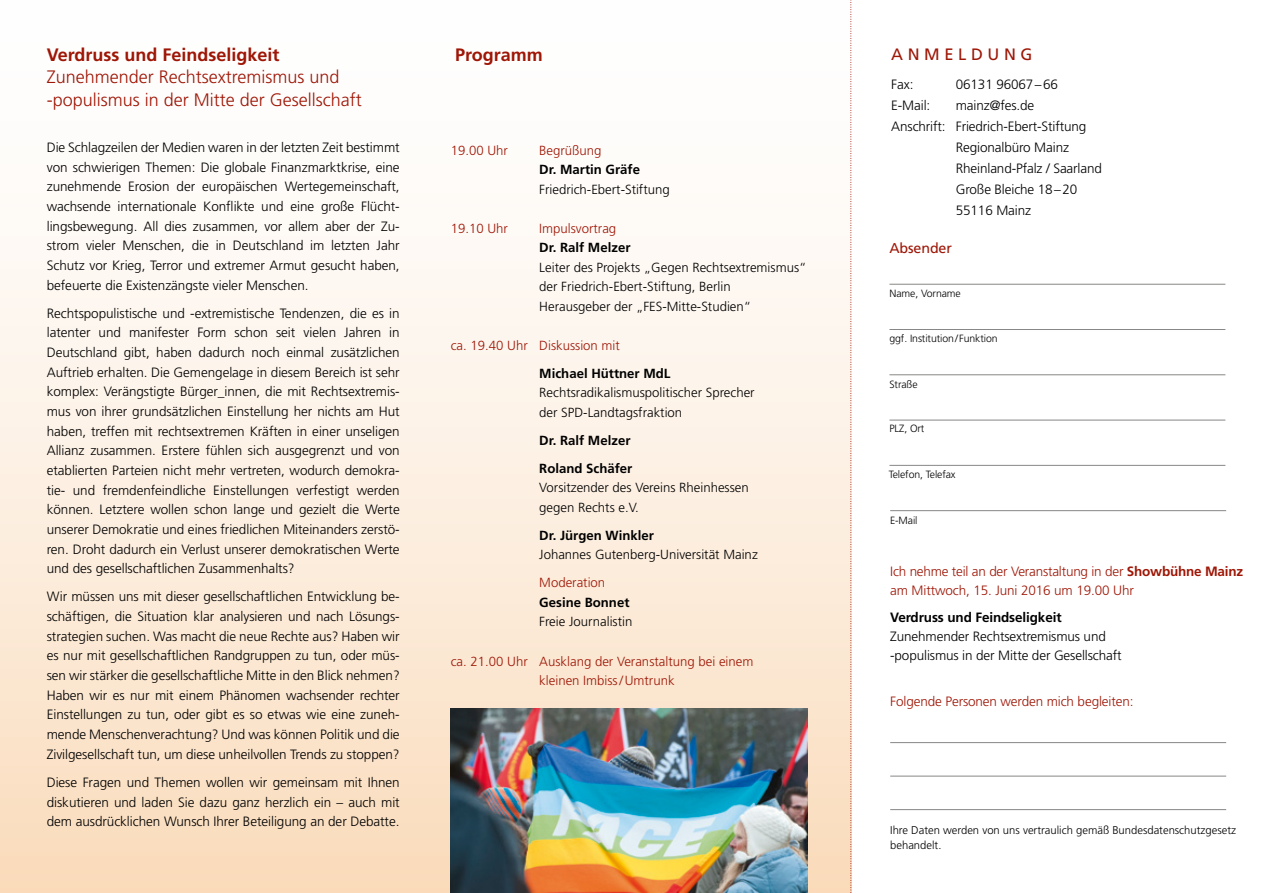
<style>
.page{position:relative;width:1263px;height:893px;background:#fff}
.page>*{position:absolute;margin:0;border:0;box-sizing:border-box;transform-origin:0 0}
.t1{font:300 18px/22.5px "Frutiger";color:#9e1606}
.t2{font:700 18px "Frutiger";color:#9e1606}
.t3{font:16.5px "Frutiger";color:#9e1606}
.t4{font:14.25px "Frutiger";letter-spacing:-.01em;color:#9e1606}
.t5{font:300 13.5px/19.6px "Frutiger";letter-spacing:-.01em;color:#000;text-align:justify}
.t6{font:300 13.5px/18.8px "Frutiger";letter-spacing:-.01em;color:#9e1606}
.t7{font:700 13.5px "Frutiger";letter-spacing:-.01em;color:#000}
.t8{font:300 13.2px/19.5px "Frutiger";color:#000}
.t9{font:300 13.2px/19.5px "Frutiger";color:#9e1606}
.t10{font:700 13.2px "Frutiger";color:#000}
.t11{font:700 13.2px "Frutiger CE";color:#000}
.t12{font:300 11.25px/15px "Frutiger";color:#000}
.t13{font:300 10.5px "Frutiger";letter-spacing:-.01em;color:#000}
.s1{font-weight:700}
</style>
<div class="page">
<div style="left:0;top:0;width:851px;height:893px;background:linear-gradient(to bottom,#fff,#f9ddbf)"></div>
<svg style="left:850px;top:0;width:2px;height:893px;background:#edcdbf"></svg>
<hr style="left:889px;top:329px;width:336px;height:1px;background:#878786">
<hr style="left:889px;top:374px;width:336px;height:1px;background:#878786">
<hr style="left:889px;top:465px;width:336px;height:1px;background:#878786">
<hr style="left:890px;top:510px;width:336px;height:1px;background:#878786">
<hr style="left:890px;top:776px;width:336px;height:1px;background:#878786">
<hr style="left:890px;top:742px;width:336px;height:1px;background:#878786">
<hr style="left:890px;top:809px;width:336px;height:1px;background:#878786">
<hr style="left:889px;top:420px;width:336px;height:1px;background:#878786">
<hr style="left:889px;top:284px;width:336px;height:1px;background:#878786">
<img style="left:451px;top:709px;width:357px;height:184px">
<h1 class="t2" style="left:47px;top:44px;width:234px">Verdruss und Feindseligkeit</h1>
<h1 class="t1" style="left:47px;top:66px;width:317px">Zunehmender Rechtsextremismus und -populismus in der Mitte der Gesellschaft</h1>
<p class="t5" style="left:47px;top:137px;width:354px">Die Schlagzeilen der Medien waren in der letzten Zeit bestimmt von schwierigen Themen: Die globale Finanzmarktkrise, eine zunehmende Erosion der europäischen Wertegemeinschaft, wachsende internationale Konflikte und eine große Flücht&shy;lingsbewegung. All dies zusammen, vor allem aber der Zu&shy;strom vieler Menschen, die in Deutschland im letzten Jahr Schutz vor Krieg, Terror und extremer Armut gesucht haben, befeuerte die Existenzängste vieler Menschen.</p>
<p class="t5" style="left:47px;top:303px;width:354px">Rechtspopulistische und -extremistische Tendenzen, die es in latenter und manifester Form schon seit vielen Jahren in Deutschland gibt, haben dadurch noch einmal zusätzlichen Auftrieb erhalten. Die Gemengelage in diesem Bereich ist sehr komplex: Verängstigte Bürger_innen, die mit Rechtsextremis&shy;mus von ihrer grundsätzlichen Einstellung her nichts am Hut haben, treffen mit rechtsextremen Kräften in einer unseligen Allianz zusammen. Erstere fühlen sich ausgegrenzt und von etablierten Parteien nicht mehr vertreten, wodurch demokra&shy;tie- und fremdenfeindliche Einstellungen verfestigt werden können. Letztere wollen schon lange und gezielt die Werte unserer Demokratie und eines friedlichen Miteinanders zerstö&shy;ren. Droht dadurch ein Verlust unserer demokratischen Werte und des gesellschaftlichen Zusammenhalts?</p>
<p class="t5" style="left:47px;top:587px;width:354px">Wir müssen uns mit dieser gesellschaftlichen Entwicklung be&shy;schäftigen, die Situation klar analysieren und nach Lösungs&shy;strategien suchen. Was macht die neue Rechte aus? Haben wir es nur mit gesellschaftlichen Randgruppen zu tun, oder müs&shy;sen wir stärker die gesellschaftliche Mitte in den Blick nehmen?<br>Haben wir es nur mit einem Phänomen wachsender rechter Einstellungen zu tun, oder gibt es so etwas wie eine zuneh&shy;mende Menschenverachtung? Und was können Politik und die Zivilgesellschaft tun, um diese unheilvollen Trends zu stoppen?</p>
<p class="t5" style="left:47px;top:772px;width:354px">Diese Fragen und Themen wollen wir gemeinsam mit Ihnen diskutieren und laden Sie dazu ganz herzlich ein – auch mit dem ausdrücklichen Wunsch Ihrer Beteiligung an der Debatte.</p>
<h1 class="t2" style="left:455px;top:44px;width:89px">Programm</h1>
<p class="t3" style="left:891px;top:44px;width:143px">A N M E L D U N G</p>
<p class="t5" style="left:891px;top:75px;width:24px">Fax:</p>
<p class="t5" style="left:956px;top:75px;width:104px">06131 96067–66</p>
<p class="t5" style="left:891px;top:96px;width:41px">E-Mail:</p>
<p class="t5" style="left:956px;top:96px;width:80px">mainz@fes.de</p>
<p class="t5" style="left:891px;top:117px;width:197px">Anschrift: Friedrich-Ebert-Stiftung</p>
<p class="t5" style="left:956px;top:138px;width:115px">Regionalbüro Mainz</p>
<p class="t5" style="left:956px;top:159px;width:148px">Rheinland-Pfalz / Saarland</p>
<p class="t5" style="left:956px;top:180px;width:123px">Große Bleiche 18–20</p>
<p class="t5" style="left:956px;top:201px;width:77px">55116 Mainz</p>
<p class="t4" style="left:889px;top:240px;width:64px">Absender</p>
<p class="t9" style="left:451px;top:141px;width:59px">19.00 Uhr</p>
<p class="t9" style="left:539px;top:141px;width:64px">Begrüßung</p>
<p class="t10" style="left:539px;top:162px;width:102px">Dr. Martin Gräfe</p>
<p class="t8" style="left:539px;top:180px;width:132px">Friedrich-Ebert-Stiftung</p>
<p class="t9" style="left:451px;top:219px;width:59px">19.10 Uhr</p>
<p class="t9" style="left:539px;top:219px;width:78px">Impulsvortrag</p>
<p class="t10" style="left:539px;top:240px;width:93px">Dr. Ralf Melzer</p>
<p class="t8" style="left:539px;top:258px;width:269px">Leiter des Projekts „Gegen Rechtsextremismus“ der Friedrich-Ebert-Stiftung, Berlin<br>Herausgeber der „FES-Mitte-Studien“</p>
<p class="t9" style="left:451px;top:336px;width:171px">ca. 19.40 Uhr Diskussion mit</p>
<p class="t10" style="left:539px;top:366px;width:133px">Michael Hüttner MdL</p>
<p class="t8" style="left:539px;top:383px;width:217px">Rechtsradikalismuspolitischer Sprecher der SPD-Landtagsfraktion</p>
<p class="t11" style="left:539px;top:432px;width:93px">Dr. Ralf Melzer</p>
<p class="t10" style="left:539px;top:461px;width:95px">Roland Schäfer</p>
<p class="t8" style="left:539px;top:478px;width:211px">Vorsitzender des Vereins Rheinhessen gegen Rechts e.V.</p>
<p class="t11" style="left:539px;top:527px;width:116px">Dr. Jürgen Winkler</p>
<p class="t8" style="left:539px;top:545px;width:220px">Johannes Gutenberg-Universität Mainz</p>
<p class="t9" style="left:539px;top:573px;width:68px">Moderation</p>
<p class="t10" style="left:539px;top:595px;width:92px">Gesine Bonnet</p>
<p class="t8" style="left:539px;top:612px;width:95px">Freie Journalistin</p>
<p class="t9" style="left:539px;top:651px;width:216px;text-indent:-89px">ca. 21.00 Uhr Ausklang der Veranstaltung bei einem kleinen Imbiss/Umtrunk</p>
<p class="t13" style="left:889px;top:287px;width:73px">Name, Vorname</p>
<p class="t13" style="left:889px;top:332px;width:110px">ggf. Institution/Funktion</p>
<p class="t13" style="left:889px;top:378px;width:30px">Straße</p>
<p class="t13" style="left:889px;top:423px;width:36px">PLZ, Ort</p>
<p class="t13" style="left:889px;top:469px;width:68px">Telefon, Telefax</p>
<p class="t13" style="left:890px;top:515px;width:29px">E-Mail</p>
<p class="t6" style="left:890px;top:562px;width:355px">Ich nehme teil an der Veranstaltung in der <span class="s1">Showbühne Mainz </span>am Mittwoch, 15. Juni 2016 um 19.00 Uhr</p>
<p class="t7" style="left:890px;top:609px;width:173px">Verdruss und Feindseligkeit</p>
<p class="t5" style="left:890px;top:627px;width:233px;line-height:18.8px">Zunehmender Rechtsextremismus und -populismus in der Mitte der Gesellschaft</p>
<p class="t6" style="left:890px;top:692px;width:245px">Folgende Personen werden mich begleiten:</p>
<p class="t12" style="left:890px;top:823px;width:347px">Ihre Daten werden von uns vertraulich gemäß Bundesdatenschutzgesetz behandelt.</p>
</div>
